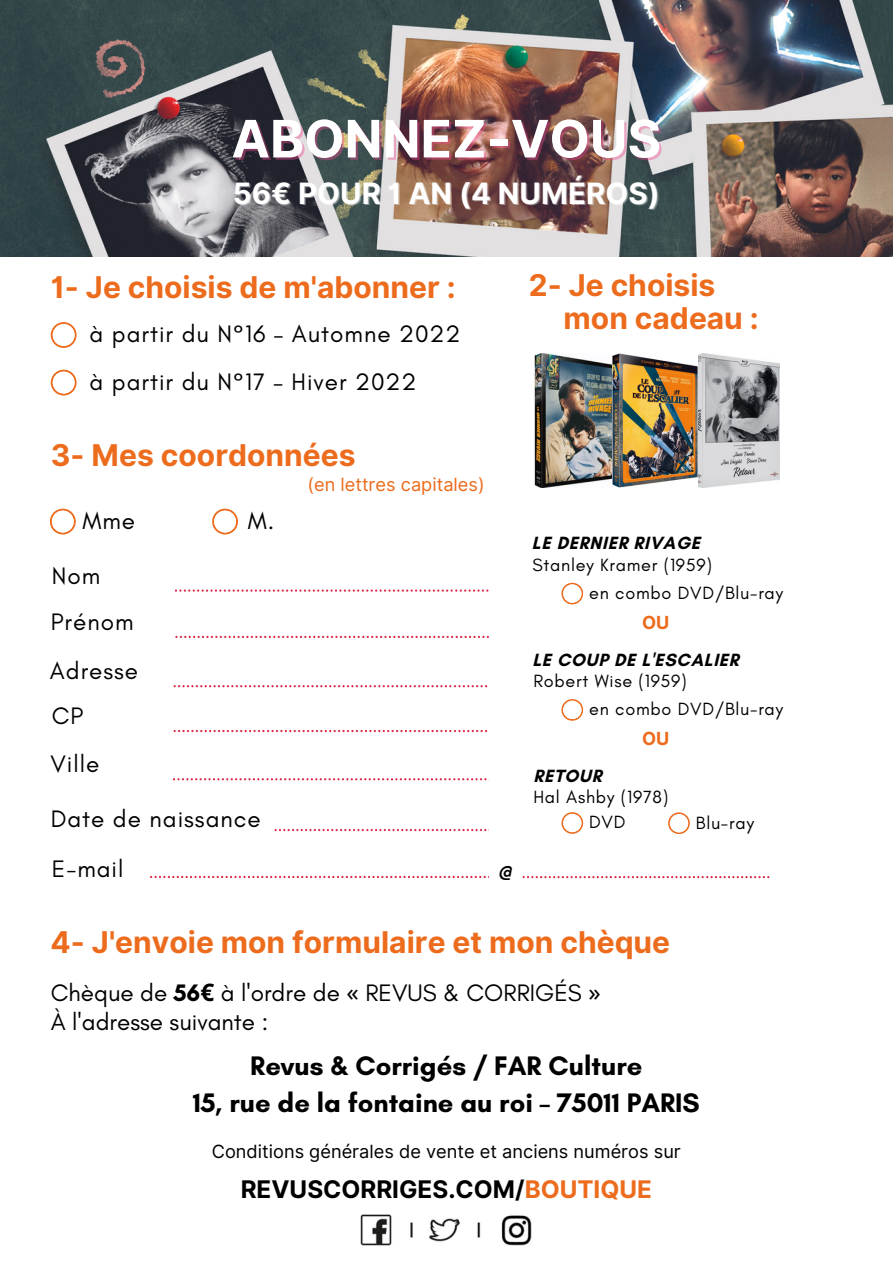
<style>
.page{position:relative;width:893px;height:1264px;background:#fff}
.page>*{position:absolute;margin:0;border:0;box-sizing:border-box;transform-origin:0 0}
.t1{font:700 51.6px "Inter";color:#fff}
.t2{font:italic 30.3px "Glacial Indifference";color:#000}
.t3{font:700 30px/32.5px "Inter";color:#ed6b1c}
.t4{font:700 29.4px "Inter";color:#fff}
.t5{font:700 27.3px/36.5px "Glacial Indifference";color:#000;text-align:center}
.t6{font:24.3px/44.8px "Glacial Indifference";letter-spacing:.04em;color:#000}
.t7{font:24.3px "Glacial Indifference";color:#000}
.t8{font:700 24.3px "Inter";color:#000}
.t9{font:18.15px "Inter";color:#000}
.t10{font:18.15px "Inter";color:#ed6b1c}
.t11{font:18px "Glacial Indifference";letter-spacing:.04em;color:#000}
.t12{font:700 18px "Glacial Indifference";letter-spacing:.04em;color:#000}
.t13{font:700 18px "Inter";color:#ed6b1c}
.s1{font-weight:700}
.s2{font-family:"Noto Sans";font-weight:700}
.s3{font-family:"Noto Sans"}
.s4{color:#ed6b1c}
</style>
<div class="page">
<svg style="left:51px;top:322px;width:26px;height:26px"></svg>
<div style="left:53px;top:324px;width:22px;height:22px;background:#fff;border-radius:50%"></div>
<svg style="left:51px;top:369px;width:26px;height:26px"></svg>
<div style="left:53px;top:371px;width:22px;height:22px;background:#fff;border-radius:50%"></div>
<svg style="left:173px;top:685px;width:315px;height:2px"></svg>
<svg style="left:173px;top:778px;width:316px;height:2px"></svg>
<svg style="left:50px;top:508px;width:26px;height:26px"></svg>
<div style="left:52px;top:510px;width:22px;height:22px;background:#fff;border-radius:50%"></div>
<svg style="left:212px;top:508px;width:26px;height:26px"></svg>
<div style="left:214px;top:510px;width:22px;height:22px;background:#fff;border-radius:50%"></div>
<svg style="left:175px;top:589px;width:314px;height:2px"></svg>
<svg style="left:175px;top:635px;width:314px;height:3px"></svg>
<svg style="left:173px;top:730px;width:315px;height:2px"></svg>
<svg style="left:274px;top:829px;width:215px;height:2px"></svg>
<svg style="left:150px;top:875px;width:620px;height:3px"></svg>
<img style="left:361px;top:1214px;width:170px;height:31px">
<img style="left:0;top:0;width:892px;height:256px">
<svg style="left:561px;top:582px;width:22px;height:22px"></svg>
<div style="left:563px;top:584px;width:18px;height:18px;background:#fff;border-radius:50%"></div>
<svg style="left:561px;top:812px;width:22px;height:21px"></svg>
<div style="left:563px;top:813px;width:18px;height:19px;background:#fff;border-radius:50%"></div>
<img style="left:534px;top:354px;width:78px;height:134px">
<img style="left:612px;top:354px;width:167px;height:134px">
<svg style="left:561px;top:699px;width:22px;height:21px"></svg>
<div style="left:563px;top:700px;width:18px;height:19px;background:#fff;border-radius:50%"></div>
<svg style="left:668px;top:812px;width:21px;height:22px"></svg>
<div style="left:669px;top:814px;width:19px;height:18px;background:#fff;border-radius:50%"></div>
<h1 class="t1" style="left:231px;top:108px;width:431px">ABONNEZ-VOUS</h1>
<p class="t4" style="left:233px;top:176px;width:428px">56€ POUR 1 AN (4 NUMÉROS)</p>
<p class="t3" style="left:51px;top:271px;width:406px">1- Je choisis de m'abonner :</p>
<p class="t6" style="left:90px;top:310px;width:372px;line-height:47.5px">à partir du N°16 – Automne 2022 à partir du N°17 – Hiver 2022</p>
<p class="t3" style="left:563px;top:269px;width:197px;text-indent:-35px">2- Je choisis mon cadeau :</p>
<p class="t3" style="left:51px;top:439px;width:306px">3- Mes coordonnées</p>
<p class="t6" style="left:82px;top:498px;width:54px">Mme</p>
<p class="t6" style="left:52px;top:553px;width:50px">Nom</p>
<p class="t6" style="left:51px;top:598px;width:84px">Prénom</p>
<p class="t6" style="left:50px;top:648px;width:90px">Adresse<br>CP</p>
<p class="t6" style="left:51px;top:741px;width:50px">Ville</p>
<p class="t6" style="left:248px;top:498px;width:28px">M.</p>
<p class="t6" style="left:51px;top:796px;width:211px">Date de naissance</p>
<p class="t6" style="left:52px;top:846px;width:73px">E-mail</p>
<p class="t10" style="left:307px;top:473px;width:179px">(en lettres capitales)</p>
<p class="t2" style="left:496px;top:851px;width:18px">@</p>
<p class="t12" style="left:532px;top:532px;width:170px">LE DERNIER RIVAGE</p>
<p class="t11" style="left:532px;top:554px;width:181px">Stanley Kramer (1959)</p>
<p class="t13" style="left:642px;top:611px;width:29px">OU</p>
<p class="t11" style="left:589px;top:582px;width:195px">en combo DVD/Blu-ray</p>
<p class="t12" style="left:532px;top:648px;width:208px">LE COUP DE L'ESCALIER</p>
<p class="t11" style="left:533px;top:670px;width:155px">Robert Wise (1959)</p>
<p class="t11" style="left:589px;top:698px;width:195px">en combo DVD/Blu-ray</p>
<p class="t13" style="left:642px;top:728px;width:29px">OU</p>
<p class="t12" style="left:533px;top:764px;width:70px">RETOUR</p>
<p class="t11" style="left:533px;top:786px;width:136px">Hal Ashby (1978)</p>
<p class="t11" style="left:589px;top:811px;width:38px">DVD</p>
<p class="t11" style="left:696px;top:811px;width:60px">Blu-ray</p>
<p class="t3" style="left:51px;top:925px;width:621px">4- J'envoie mon formulaire et mon chèque</p>
<p class="t7" style="left:51px;top:978px;width:551px">Chèque de <span class="s1">56</span><span class="s2">€</span> à l'ordre de <span class="s3">«</span> REVUS &amp; CORRIGÉS <span class="s3">»</span></p>
<p class="t7" style="left:51px;top:1007px;width:219px">À l'adresse suivante :</p>
<p class="t5" style="left:193px;top:1047px;width:508px">Revus &amp; Corrigés / FAR Culture<br>15, rue de la fontaine au roi – 75011 PARIS</p>
<p class="t9" style="left:212px;top:1140px;width:470px">Conditions générales de vente et anciens numéros sur</p>
<p class="t8" style="left:241px;top:1174px;width:413px">REVUSCORRIGES.COM/<span class="s4">BOUTIQUE</span></p>
</div>
